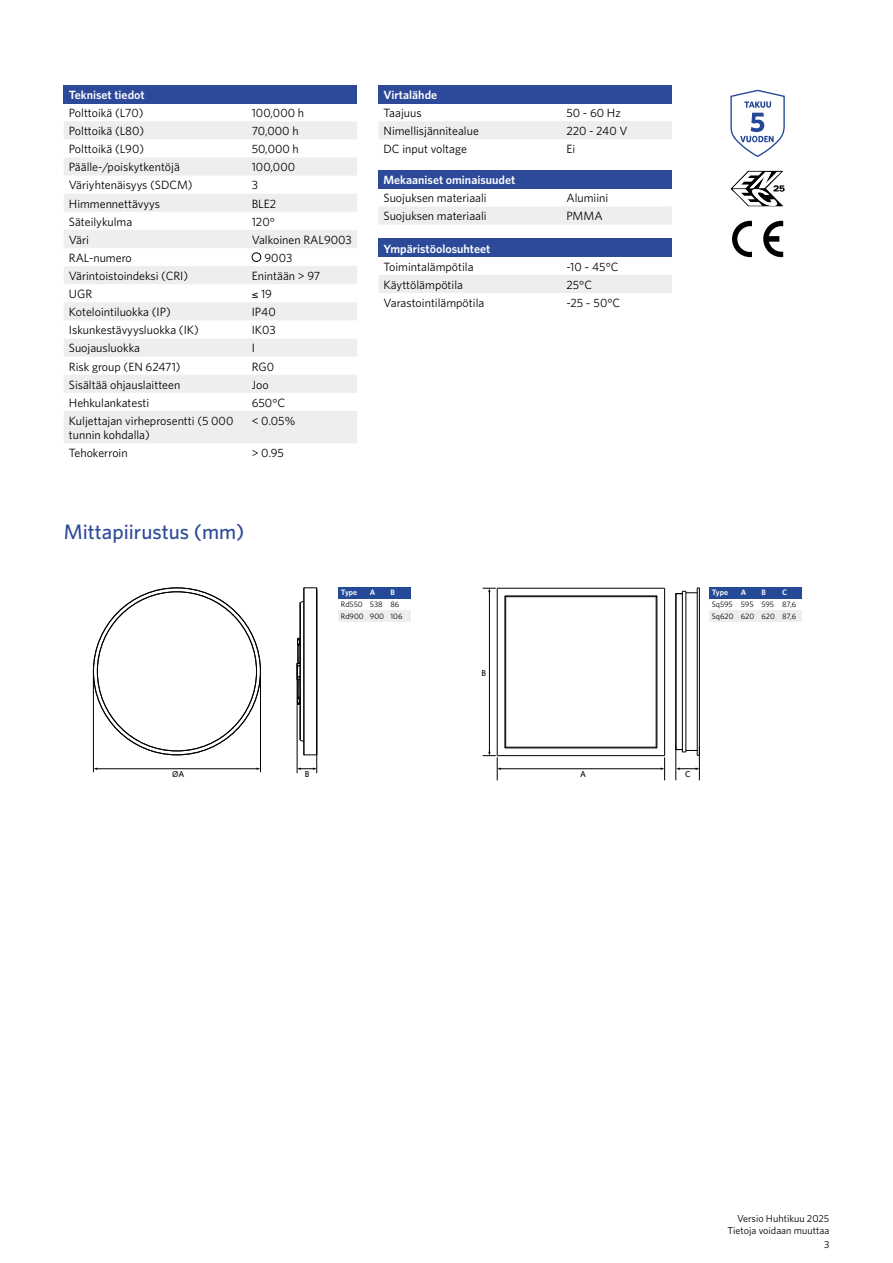
<style>
.page{position:relative;width:893px;height:1263px;background:#fff}
.page>*{position:absolute;margin:0;border:0;box-sizing:border-box;transform-origin:0 0}
.t1{font:500 21px "Whitney";color:#2d4a9a}
.t2{font:12px/14.4px "Whitney";color:#000}
.t3{font:600 12px "Whitney";color:#fff}
.t4{font:10.2px/12.1px "Whitney";color:#000;text-align:right}
.t5{font:500 8.55px "Whitney";color:#000}
.t6{font:500 8.55px "Whitney";color:#131309}
.t7{font:7.95px/11.9px "Whitney";color:#000}
.t8{font:600 7.95px "Whitney";color:#fff}
.s1{color:#000}
</style>
<div class="page">
<svg style="left:730px;top:90px;width:55px;height:67px"></svg>
<svg style="left:730px;top:171px;width:55px;height:35px"></svg>
<svg style="left:732px;top:221px;width:20px;height:36px"></svg>
<svg style="left:763px;top:221px;width:20px;height:36px"></svg>
<div style="left:64px;top:85px;width:293px;height:18px;background:#2d4a9a"></div>
<svg style="left:64px;top:121px;width:293px;height:322px;fill:#efeeef"></svg>
<div style="left:252px;top:253px;width:9px;height:8px;background:#fff;border-radius:50%"></div>
<div style="left:252px;top:252px;width:9px;height:10px;border:1px solid #000;border-radius:50%"></div>
<div style="left:378px;top:85px;width:294px;height:18px;background:#2d4a9a"></div>
<div style="left:379px;top:121px;width:293px;height:18px;background:#efeeef"></div>
<div style="left:378px;top:170px;width:294px;height:18px;background:#2d4a9a"></div>
<div style="left:379px;top:207px;width:293px;height:18px;background:#efeeef"></div>
<div style="left:378px;top:239px;width:294px;height:18px;background:#2d4a9a"></div>
<div style="left:379px;top:275px;width:293px;height:18px;background:#efeeef"></div>
<hr style="left:260px;top:670px;width:1px;height:102px;background:#000">
<hr style="left:93px;top:670px;width:1px;height:102px;background:#000">
<hr style="left:97px;top:768px;width:159px;height:1px;background:#000">
<div style="left:338px;top:587px;width:73px;height:11px;background:#244997"></div>
<div style="left:338px;top:610px;width:73px;height:12px;background:#efeeee"></div>
<hr style="left:300px;top:602px;width:1px;height:138px;background:#000">
<hr style="left:297px;top:664px;width:1px;height:109px;background:#000">
<hr style="left:316px;top:590px;width:1px;height:183px;background:#000">
<hr style="left:316px;top:588px;width:1px;height:167px;background:#000">
<svg style="left:304px;top:587px;width:13px;height:1px"></svg>
<svg style="left:297px;top:638px;width:4px;height:67px"></svg>
<svg style="left:297px;top:767px;width:20px;height:3px"></svg>
<hr style="left:501px;top:768px;width:160px;height:1px;background:#000">
<div style="left:709px;top:587px;width:93px;height:11px;background:#244997"></div>
<div style="left:709px;top:610px;width:93px;height:12px;background:#efeeee"></div>
<svg style="left:677px;top:767px;width:22px;height:3px"></svg>
<hr style="left:497px;top:588px;width:1px;height:168px;background:#000">
<hr style="left:497px;top:755px;width:168px;height:1px;background:#000">
<hr style="left:505px;top:597px;width:1px;height:150px;background:#000">
<hr style="left:505px;top:748px;width:152px;height:1px;background:#000">
<hr style="left:506px;top:747px;width:150px;height:1px;background:#000">
<hr style="left:656px;top:597px;width:1px;height:150px;background:#000">
<hr style="left:657px;top:596px;width:1px;height:152px;background:#000">
<hr style="left:505px;top:596px;width:152px;height:1px;background:#000">
<hr style="left:664px;top:588px;width:1px;height:168px;background:#000">
<hr style="left:497px;top:588px;width:168px;height:1px;background:#000">
<hr style="left:699px;top:588px;width:1px;height:167px;background:#000">
<hr style="left:697px;top:588px;width:1px;height:167px;background:#000">
<hr style="left:686px;top:591px;width:1px;height:161px;background:#000">
<svg style="left:661px;top:757px;width:4px;height:23px"></svg>
<hr style="left:489px;top:591px;width:1px;height:161px;background:#000">
<svg style="left:483px;top:747px;width:23px;height:33px"></svg>
<svg style="left:483px;top:588px;width:13px;height:4px"></svg>
<hr style="left:676px;top:746px;width:1px;height:34px;background:#000">
<hr style="left:699px;top:746px;width:1px;height:34px;background:#000">
<hr style="left:676px;top:594px;width:1px;height:156px;background:#000">
<hr style="left:675px;top:594px;width:1px;height:155px;background:#000">
<svg style="left:675px;top:749px;width:24px;height:7px"></svg>
<svg style="left:675px;top:588px;width:24px;height:6px"></svg>
<hr style="left:682px;top:591px;width:1px;height:161px;background:#000">
<p class="t3" style="left:69px;top:87px;width:77px">Tekniset tiedot</p>
<p class="t2" style="left:69px;top:105px;width:76px">Polttoikä (L70)</p>
<p class="t2" style="left:252px;top:105px;width:54px">100,000 h</p>
<p class="t2" style="left:69px;top:123px;width:77px">Polttoikä (L80)</p>
<p class="t2" style="left:252px;top:123px;width:48px">70,000 h</p>
<p class="t2" style="left:69px;top:142px;width:77px">Polttoikä (L90)</p>
<p class="t2" style="left:252px;top:142px;width:49px">50,000 h</p>
<p class="t2" style="left:69px;top:160px;width:113px">Päälle-/poiskytkentöjä</p>
<p class="t2" style="left:252px;top:160px;width:45px">100,000</p>
<p class="t2" style="left:69px;top:178px;width:125px">Väriyhtenäisyys (SDCM)</p>
<p class="t2" style="left:252px;top:178px;width:8px">3</p>
<p class="t2" style="left:69px;top:196px;width:93px">Himmennettävyys</p>
<p class="t2" style="left:252px;top:196px;width:26px">BLE2</p>
<p class="t2" style="left:69px;top:214px;width:65px">Säteilykulma</p>
<p class="t2" style="left:252px;top:214px;width:25px">120°</p>
<p class="t2" style="left:69px;top:232px;width:22px">Väri</p>
<p class="t2" style="left:252px;top:232px;width:102px">Valkoinen RAL9003</p>
<p class="t2" style="left:69px;top:250px;width:64px">RAL-numero</p>
<p class="t2" style="left:264px;top:250px;width:29px">9003</p>
<p class="t2" style="left:69px;top:268px;width:121px">Värintoistoindeksi (CRI)</p>
<p class="t2" style="left:252px;top:268px;width:70px">Enintään &gt; 97</p>
<p class="t2" style="left:69px;top:286px;width:25px">UGR</p>
<p class="t2" style="left:252px;top:286px;width:22px">≤ 19</p>
<p class="t2" style="left:69px;top:304px;width:103px">Kotelointiluokka (IP)</p>
<p class="t2" style="left:252px;top:304px;width:26px">IP40</p>
<p class="t2" style="left:69px;top:323px;width:131px">Iskunkestävyysluokka (IK)</p>
<p class="t2" style="left:252px;top:323px;width:26px">IK03</p>
<p class="t2" style="left:69px;top:341px;width:73px">Suojausluokka</p>
<p class="t2" style="left:252px;top:341px;width:5px">I</p>
<p class="t2" style="left:69px;top:359px;width:113px">Risk group (EN 62471)</p>
<p class="t2" style="left:252px;top:359px;width:24px">RG0</p>
<p class="t2" style="left:69px;top:377px;width:113px">Sisältää ohjauslaitteen</p>
<p class="t2" style="left:252px;top:377px;width:18px">Joo</p>
<p class="t2" style="left:69px;top:395px;width:82px">Hehkulankatesti</p>
<p class="t2" style="left:252px;top:395px;width:35px">650°C</p>
<p class="t2" style="left:69px;top:413px;width:166px">Kuljettajan virheprosentti (5 000 tunnin kohdalla)</p>
<p class="t2" style="left:252px;top:413px;width:45px">&lt; 0.05%</p>
<p class="t2" style="left:69px;top:446px;width:60px">Tehokerroin</p>
<p class="t2" style="left:252px;top:446px;width:34px">&gt; 0.95</p>
<h1 class="t1" style="left:64px;top:518px;width:182px">Mittapiirustus (mm)</h1>
<p class="t3" style="left:384px;top:87px;width:55px">Virtalähde</p>
<p class="t2" style="left:384px;top:105px;width:40px">Taajuus</p>
<p class="t2" style="left:566px;top:105px;width:56px">50 - 60 Hz</p>
<p class="t2" style="left:384px;top:123px;width:97px">Nimellisjännitealue</p>
<p class="t2" style="left:566px;top:123px;width:63px">220 - 240 V</p>
<p class="t2" style="left:384px;top:142px;width:85px">DC input voltage</p>
<p class="t2" style="left:566px;top:142px;width:10px">Ei</p>
<p class="t3" style="left:384px;top:172px;width:133px">Mekaaniset ominaisuudet</p>
<p class="t2" style="left:384px;top:191px;width:105px">Suojuksen materiaali</p>
<p class="t2" style="left:566px;top:191px;width:43px">Alumiini</p>
<p class="t2" style="left:384px;top:209px;width:105px">Suojuksen materiaali</p>
<p class="t2" style="left:566px;top:209px;width:38px">PMMA</p>
<p class="t3" style="left:384px;top:240px;width:108px">Ympäristöolosuhteet</p>
<p class="t2" style="left:384px;top:259px;width:92px">Toimintalämpötila</p>
<p class="t2" style="left:566px;top:259px;width:54px">-10 ~ 45°C</p>
<p class="t2" style="left:384px;top:277px;width:81px">Käyttölämpötila</p>
<p class="t2" style="left:566px;top:277px;width:27px">25°C</p>
<p class="t2" style="left:384px;top:295px;width:102px">Varastointilämpötila</p>
<p class="t2" style="left:566px;top:295px;width:55px">-25 ~ 50°C</p>
<p class="t8" style="left:341px;top:587px;width:18px">Type</p>
<p class="t8" style="left:370px;top:587px;width:7px">A</p>
<p class="t8" style="left:390px;top:587px;width:6px">B</p>
<p class="t7" style="left:341px;top:598px;width:63px">Rd550 538 86<br>Rd900 900 106</p>
<p class="t6" style="left:172px;top:768px;width:14px">Ø<span class="s1">A</span></p>
<p class="t5" style="left:305px;top:768px;width:6px">B</p>
<p class="t5" style="left:482px;top:667px;width:6px">B</p>
<p class="t5" style="left:580px;top:768px;width:7px">A</p>
<p class="t8" style="left:712px;top:587px;width:18px">Type</p>
<p class="t8" style="left:741px;top:587px;width:7px">A</p>
<p class="t8" style="left:761px;top:587px;width:6px">B</p>
<p class="t8" style="left:782px;top:587px;width:6px">C</p>
<p class="t7" style="left:712px;top:598px;width:86px">Sq595 595 595 87,6<br>Sq620 620 620 87,6</p>
<p class="t5" style="left:685px;top:768px;width:7px">C</p>
<p class="t4" style="left:728px;top:1212px;width:103px">Versio Huhtikuu 2025<br>Tietoja voidaan muuttaa</p>
<p class="t4" style="left:824px;top:1238px;width:7px">3</p>
</div>
